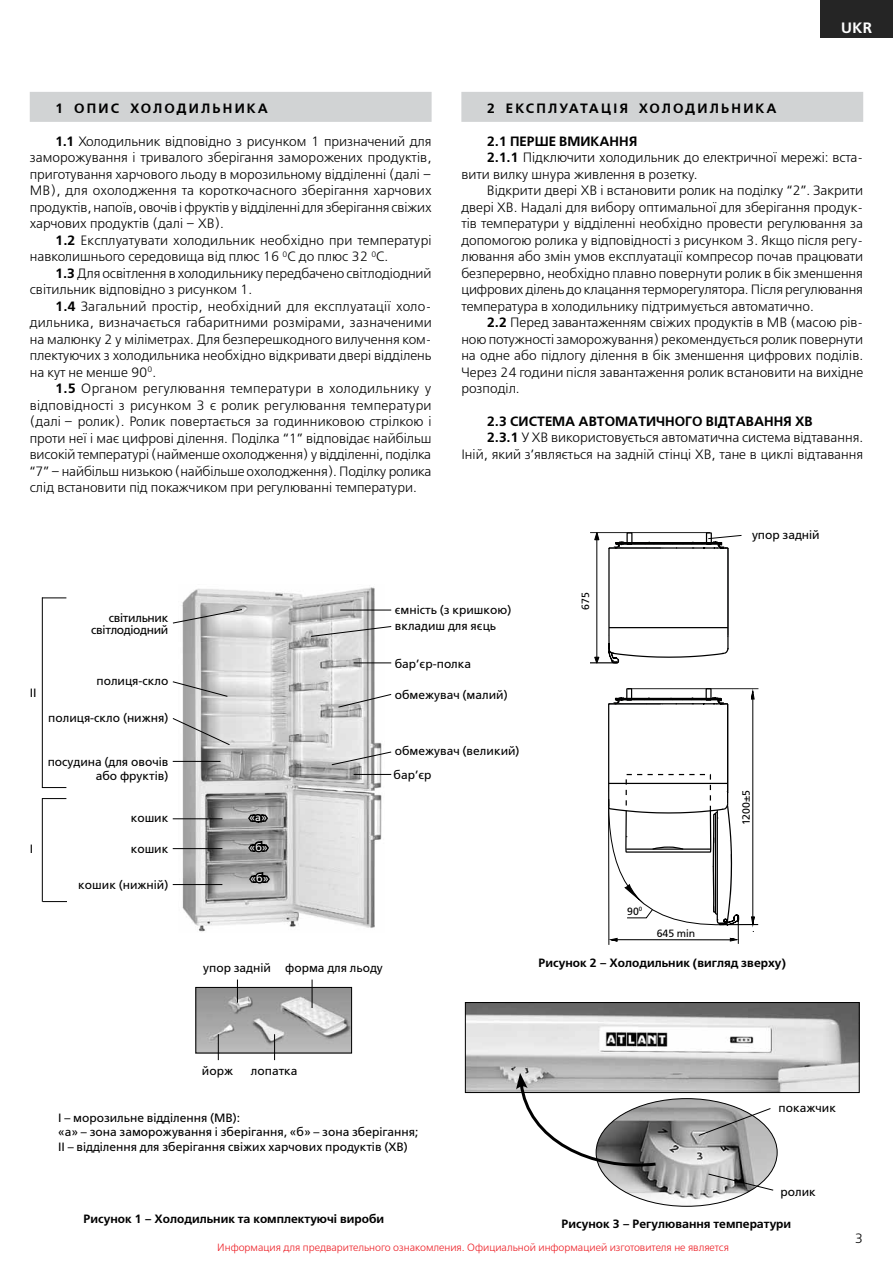
<style>
.page{position:relative;width:893px;height:1263px;background:#fff}
.page>*{position:absolute;margin:0;border:0;box-sizing:border-box;transform-origin:0 0}
.t1{font:15px "Free Set Demi Bold C";color:#fff}
.t2{font:13.5px/16.5px "Free Set Light C";color:#000;text-align:justify}
.t3{font:13.5px "Free Set Demi Bold C";letter-spacing:.165em;color:#000}
.t4{font:13.5px "Free Set Demi Bold C";letter-spacing:.14em;color:#000}
.t5{font:13.5px "Free Set Demi Bold C";color:#000}
.t6{font:12px/14.4px "Free Set C";color:#000}
.t7{font:12px "Free Set Demi Bold C";color:#000}
.t8{font:12px/12px "Free Set C";letter-spacing:-.025em;color:#000;text-align:right}
.t9{font:10.5px "Free Set Light C";color:#ed1d24}
.t10{font:10.5px "Free Set C";color:#000}
.t11{font:10.5px "Free Set C";color:#fff}
.s1{font-family:"Free Set Demi Bold C"}
</style>
<div class="page">
<div style="left:821px;top:0;width:72px;height:38px;background:#252525"></div>
<div style="left:30px;top:92px;width:402px;height:30px;background:#d1d3d4"></div>
<div style="left:461px;top:92px;width:402px;height:30px;background:#d1d3d4"></div>
<img style="left:179px;top:587px;width:205px;height:345px">
<hr style="left:340px;top:610px;width:51px;height:1px;background:#000">
<hr style="left:173px;top:761px;width:48px;height:1px;background:#000">
<hr style="left:173px;top:818px;width:49px;height:1px;background:#000">
<hr style="left:173px;top:848px;width:49px;height:1px;background:#000">
<hr style="left:173px;top:884px;width:49px;height:1px;background:#000">
<svg style="left:172px;top:717px;width:58px;height:29px"></svg>
<svg style="left:172px;top:681px;width:56px;height:16px"></svg>
<svg style="left:338px;top:693px;width:54px;height:15px"></svg>
<svg style="left:310px;top:626px;width:82px;height:11px"></svg>
<svg style="left:331px;top:751px;width:61px;height:15px"></svg>
<hr style="left:354px;top:774px;width:37px;height:1px;background:#000">
<hr style="left:354px;top:662px;width:37px;height:1px;background:#000">
<hr style="left:42px;top:798px;width:1px;height:104px;background:#000">
<svg style="left:43px;top:901px;width:24px;height:1px"></svg>
<svg style="left:43px;top:798px;width:23px;height:1px"></svg>
<hr style="left:42px;top:597px;width:1px;height:191px;background:#000">
<svg style="left:43px;top:787px;width:23px;height:1px"></svg>
<svg style="left:42px;top:597px;width:24px;height:1px"></svg>
<svg style="left:246px;top:811px;width:24px;height:14px"></svg>
<svg style="left:246px;top:839px;width:25px;height:18px"></svg>
<svg style="left:247px;top:870px;width:25px;height:18px"></svg>
<img style="left:467px;top:1004px;width:391px;height:87px">
<div style="left:465px;top:1002px;width:395px;height:91px;border:1px solid #000"></div>
<img style="left:601px;top:1098px;width:176px;height:108px">
<svg style="left:708px;top:1173px;width:66px;height:18px"></svg>
<svg style="left:516px;top:1073px;width:143px;height:98px"></svg>
<svg style="left:698px;top:1107px;width:73px;height:29px;background:#a8a8a8"></svg>
<img style="left:197px;top:989px;width:153px;height:62px">
<div style="left:195px;top:987px;width:157px;height:66px;border:1px solid #000"></div>
<svg style="left:218px;top:1034px;width:1px;height:26px"></svg>
<svg style="left:274px;top:1034px;width:1px;height:26px"></svg>
<svg style="left:237px;top:979px;width:1px;height:24px"></svg>
<svg style="left:312px;top:979px;width:1px;height:29px"></svg>
<hr style="left:726px;top:924px;width:32px;height:1px;background:#000">
<hr style="left:628px;top:688px;width:130px;height:1px;background:#000">
<hr style="left:752px;top:694px;width:1px;height:223px;background:#000">
<hr style="left:608px;top:806px;width:1px;height:139px;background:#000">
<svg style="left:750px;top:688px;width:5px;height:12px"></svg>
<svg style="left:751px;top:917px;width:3px;height:15px"></svg>
<svg style="left:608px;top:688px;width:133px;height:256px"></svg>
<svg style="left:590px;top:532px;width:152px;height:132px"></svg>
<svg style="left:172px;top:609px;width:71px;height:15px"></svg>
<p class="t3" style="left:55px;top:100px;width:214px">1 ОПИС ХОЛОДИЛЬНИКА</p>
<p class="t2" style="left:30px;top:133px;width:404px;text-indent:26px"><span class="s1">1.1</span> Холодильник відповідно з рисунком 1 призначений для заморожування і тривалого зберігання заморожених продуктів, приготування харчового льоду в морозильному відділенні (далі – МВ), для охолодження та короткочасного зберігання харчових продуктів, напоїв, овочів і фруктів у відділенні для зберігання свіжих харчових продуктів (далі – ХВ).</p>
<p class="t2" style="left:30px;top:232px;width:403px;text-indent:26px"><span class="s1">1.2</span> Експлуатувати холодильник необхідно при температурі навколишнього середовища від плюс 16 <sup>0</sup>С до плюс 32 <sup>0</sup>С.</p>
<p class="t2" style="left:30px;top:265px;width:403px;text-indent:26px"><span class="s1">1.3</span> Для освітлення в холодильнику передбачено світлодіодний світильник відповідно з рисунком 1.</p>
<p class="t2" style="left:30px;top:298px;width:404px;text-indent:26px"><span class="s1">1.4</span> Загальний простір, необхідний для експлуатації холо&shy;дильника, визначається габаритними розмірами, зазначеними на малюнку 2 у міліметрах. Для безперешкодного вилучення ком&shy;плектуючих з холодильника необхідно відкривати двері відділень на кут не менше 90<sup>0</sup>.</p>
<p class="t2" style="left:30px;top:381px;width:403px;text-indent:26px"><span class="s1">1.5</span> Органом регулювання температури в холодильнику у відповідності з рисунком 3 є ролик регулювання температури (далі – ролик). Ролик повертається за годинниковою стрілкою і проти неї і має цифрові ділення. Поділка “1” відповідає найбільш високій температурі (найменше охолодження) у відділенні, поділка “7” – найбільш низькою (найбільше охолодження). Поділку ролика слід встановити під покажчиком при регулюванні температури.</p>
<p class="t1" style="left:841px;top:19px;width:32px">UKR</p>
<p class="t3" style="left:487px;top:100px;width:291px">2 ЕКСПЛУАТАЦІЯ ХОЛОДИЛЬНИКА</p>
<p class="t5" style="left:487px;top:133px;width:151px">2.1 ПЕРШЕ ВМИКАННЯ</p>
<p class="t2" style="left:461px;top:150px;width:403px;text-indent:26px"><span class="s1">2.1.1</span> Підключити холодильник до електричної мережі: вста&shy;вити вилку шнура живлення в розетку.</p>
<p class="t2" style="left:461px;top:183px;width:403px;text-indent:26px">Відкрити двері ХВ і встановити ролик на поділку “2”. Закрити двері ХВ. Надалі для вибору оптимальної для зберігання продук&shy;тів температури у відділенні необхідно провести регулювання за допомогою ролика у відповідності з рисунком 3. Якщо після регу&shy;лювання або змін умов експлуатації компресор почав працювати безперервно, необхідно плавно повернути ролик в бік зменшення цифрових ділень до клацання терморегулятора. Після регулювання температура в холодильнику підтримується автоматично.</p>
<p class="t2" style="left:461px;top:315px;width:403px;text-indent:26px"><span class="s1">2.2</span> Перед завантаженням свіжих продуктів в МВ (масою рів&shy;ною потужності заморожування) рекомендується ролик повернути на одне або підлогу ділення в бік зменшення цифрових поділів.<br>Через 24 години після завантаження ролик встановити на вихідне розподіл.</p>
<p class="t4" style="left:487px;top:414px;width:34px">2.3 система</p>
<p class="t4" style="left:579px;top:414px;width:11px">автоматичного</p>
<p class="t4" style="left:706px;top:414px;width:10px">відтаванн</p>
<p class="t4" style="left:783px;top:414px;width:31px">я ХВ</p>
<p class="t2" style="left:461px;top:430px;width:403px;text-align:right"><span class="s1">2.3.1</span> У ХВ використовується автоматична система відтавання.<br>Іній, який з’являється на задній стінці ХВ, тане в циклі відтавання</p>
<p class="t6" style="left:752px;top:528px;width:69px">упор задній</p>
<p class="t8" style="left:91px;top:612px;width:79px">світильник світлодіодний</p>
<p class="t6" style="left:30px;top:686px;width:8px">II</p>
<p class="t6" style="left:96px;top:674px;width:73px">полиця-скло</p>
<p class="t6" style="left:48px;top:710px;width:122px">полиця-скло (нижня)</p>
<p class="t6" style="left:30px;top:842px;width:5px">I</p>
<p class="t6" style="left:48px;top:755px;width:122px;text-align:right">посудина (для овочів або фруктів)</p>
<p class="t6" style="left:131px;top:811px;width:39px">кошик</p>
<p class="t6" style="left:131px;top:841px;width:39px">кошик</p>
<p class="t6" style="left:78px;top:878px;width:92px">кошик (нижнiй)</p>
<p class="t11" style="left:249px;top:812px;width:19px">«а»</p>
<p class="t11" style="left:250px;top:841px;width:20px">«б»</p>
<p class="t11" style="left:250px;top:872px;width:20px">«б»</p>
<p class="t6" style="left:395px;top:603px;width:118px">ємність (з кришкою)</p>
<p class="t6" style="left:395px;top:619px;width:103px">вкладиш для яєць</p>
<p class="t6" style="left:395px;top:656px;width:78px">бар’єр-полка</p>
<p class="t6" style="left:395px;top:687px;width:114px">обмежувач (малий)</p>
<p class="t6" style="left:395px;top:744px;width:126px">обмежувач (великий)</p>
<p class="t6" style="left:394px;top:768px;width:40px">бар’єр</p>
<p class="t6" style="left:203px;top:960px;width:181px">упор задній форма для льоду</p>
<p class="t10" style="left:580px;top:610px;width:19px;rotate:-90deg">675</p>
<p class="t10" style="left:627px;top:905px;width:17px">90<sup>0</sup></p>
<p class="t10" style="left:657px;top:928px;width:40px">645 min</p>
<p class="t10" style="left:740px;top:825px;width:37px;rotate:-90deg">1200±5</p>
<p class="t7" style="left:539px;top:956px;width:249px">Рисунок 2 – Холодильник (вигляд зверху)</p>
<p class="t6" style="left:202px;top:1064px;width:33px">йорж</p>
<p class="t6" style="left:251px;top:1064px;width:48px">лопатка</p>
<p class="t6" style="left:58px;top:1111px;width:362px">I – морозильне відділення (МВ):<br>«а» – зона заморожування і зберігання, «б» – зона зберігання;<br>II – відділення для зберігання свіжих харчових продуктів (ХВ)</p>
<p class="t7" style="left:84px;top:1212px;width:302px">Рисунок 1 – Холодильник та комплектуючі вироби</p>
<p class="t6" style="left:779px;top:1100px;width:59px">покажчик</p>
<p class="t6" style="left:780px;top:1184px;width:37px">ролик</p>
<p class="t7" style="left:562px;top:1217px;width:231px">Рисунок 3 – Регулювання температури</p>
<p class="t9" style="left:217px;top:1242px;width:513px">Информация для предварительного ознакомления. Официальной информацией изготовителя не является</p>
<p class="t2" style="left:855px;top:1231px;width:10px">3</p>
</div>
